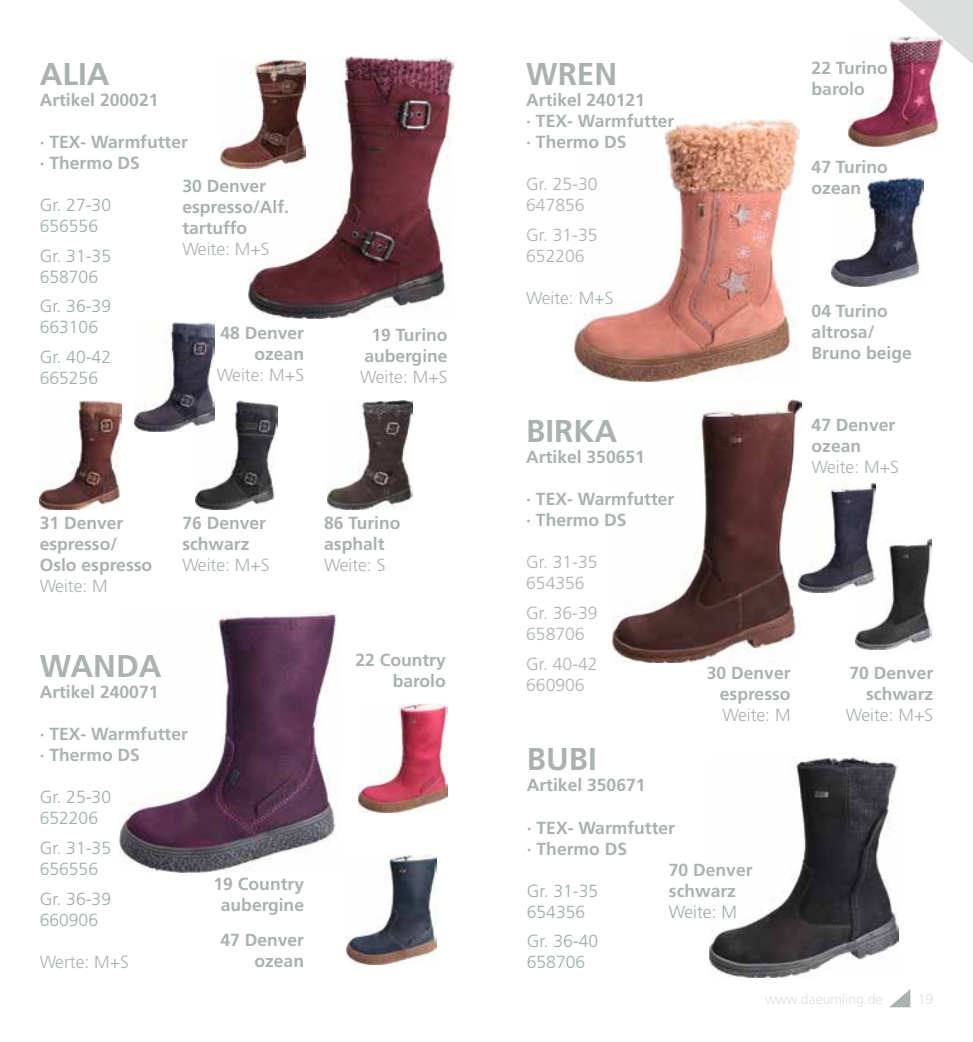
<style>
.page{position:relative;width:973px;height:1042px;background:#fff}
.page>*{position:absolute;margin:0;border:0;box-sizing:border-box;transform-origin:0 0}
.t1{font:31.5px "Frutiger LT 65 Bd";color:#aab2ae}
.t2{font:31.5px "Frutiger LT 65 Bd";color:#aab3ae}
.t3{font:17.5px/21px "Frutiger LT 65 Bd";color:#aab2ae}
.t4{font:17.5px/21px "Frutiger LT 45 Lt";color:#aab2ae}
.t5{font:17.5px/21px "Frutiger LT 45 Lt";color:#9daca6}
.t6{font:17.5px/21px "Frutiger LT 65 Bd";color:#aab3ae}
.t7{font:17.5px/21px "Frutiger LT 65 Bd";color:#aab4af}
.t8{font:17.5px "Frutiger LT 45 Lt";color:#aab3ae}
.t9{font:14px "Frutiger LT 45 Lt";color:#dcdedd}
</style>
<div class="page">
<img style="left:248px;top:56px;width:205px;height:262px">
<img style="left:120px;top:611px;width:219px;height:262px">
<svg style="left:898px;top:0;width:74px;height:63px"></svg>
<svg style="left:890px;top:989px;width:20px;height:18px"></svg>
<img style="left:39px;top:401px;width:83px;height:109px">
<img style="left:195px;top:400px;width:82px;height:109px">
<img style="left:327px;top:400px;width:85px;height:110px">
<img style="left:220px;top:59px;width:85px;height:109px">
<img style="left:358px;top:704px;width:89px;height:109px">
<img style="left:346px;top:855px;width:90px;height:109px">
<img style="left:574px;top:120px;width:225px;height:262px">
<img style="left:848px;top:37px;width:94px;height:109px">
<img style="left:831px;top:177px;width:91px;height:109px">
<img style="left:709px;top:757px;width:189px;height:220px">
<img style="left:612px;top:400px;width:189px;height:262px">
<img style="left:855px;top:540px;width:76px;height:109px">
<img style="left:798px;top:483px;width:77px;height:109px">
<img style="left:134px;top:322px;width:81px;height:109px">
<h1 class="t1" style="left:40px;top:55px;width:71px">ALIA</h1>
<p class="t3" style="left:40px;top:89px;width:120px">Artikel 200021</p>
<p class="t3" style="left:40px;top:131px;width:150px">· TEX- Warmfutter · Thermo DS</p>
<p class="t5" style="left:40px;top:194px;width:73px">Gr. 27-30<br>656556</p>
<p class="t5" style="left:40px;top:245px;width:73px">Gr. 31-35<br>658706</p>
<p class="t5" style="left:40px;top:296px;width:73px">Gr. 36-39<br>663106</p>
<p class="t5" style="left:40px;top:347px;width:73px">Gr. 40-42<br>665256</p>
<p class="t3" style="left:182px;top:175px;width:108px">30 Denver espresso/Alf. tartuffo</p>
<p class="t4" style="left:182px;top:239px;width:89px">Weite: M+S</p>
<p class="t3" style="left:220px;top:322px;width:85px;text-align:right">48 Denver ozean</p>
<p class="t4" style="left:217px;top:364px;width:89px">Weite: M+S</p>
<p class="t3" style="left:364px;top:324px;width:85px;text-align:center">19 Turino aubergine</p>
<p class="t4" style="left:360px;top:367px;width:89px">Weite: M+S</p>
<p class="t3" style="left:40px;top:512px;width:114px">31 Denver espresso/<br>Oslo espresso</p>
<p class="t4" style="left:40px;top:576px;width:70px">Weite: M</p>
<p class="t3" style="left:182px;top:512px;width:85px">76 Denver schwarz</p>
<p class="t4" style="left:182px;top:555px;width:89px">Weite: M+S</p>
<p class="t3" style="left:324px;top:512px;width:78px">86 Turino asphalt</p>
<p class="t4" style="left:324px;top:555px;width:63px">Weite: S</p>
<h1 class="t2" style="left:40px;top:647px;width:123px">WANDA</h1>
<p class="t6" style="left:40px;top:681px;width:120px">Artikel 240071</p>
<p class="t6" style="left:40px;top:723px;width:150px">· TEX- Warmfutter · Thermo DS</p>
<p class="t5" style="left:40px;top:787px;width:73px">Gr. 25-30<br>652206</p>
<p class="t5" style="left:40px;top:837px;width:73px">Gr. 31-35<br>656556</p>
<p class="t5" style="left:40px;top:888px;width:73px">Gr. 36-39<br>660906</p>
<p class="t8" style="left:40px;top:951px;width:91px">Werte: M+S</p>
<p class="t3" style="left:213px;top:874px;width:92px;text-align:center">19 Country aubergine</p>
<p class="t3" style="left:220px;top:929px;width:85px;text-align:right">47 Denver ozean</p>
<p class="t3" style="left:355px;top:649px;width:92px;text-align:right">22 Country barolo</p>
<h1 class="t1" style="left:526px;top:55px;width:93px">WREN</h1>
<p class="t3" style="left:526px;top:89px;width:150px">Artikel 240121<br>· TEX- Warmfutter · Thermo DS</p>
<p class="t4" style="left:526px;top:173px;width:73px">Gr. 25-30<br>647856</p>
<p class="t4" style="left:526px;top:224px;width:73px">Gr. 31-35<br>652206</p>
<p class="t4" style="left:526px;top:287px;width:89px">Weite: M+S</p>
<p class="t3" style="left:811px;top:57px;width:78px">22 Turino barolo</p>
<p class="t3" style="left:811px;top:156px;width:78px">47 Turino ozean</p>
<p class="t3" style="left:811px;top:300px;width:102px">04 Turino altrosa/<br>Bruno beige</p>
<p class="t3" style="left:811px;top:414px;width:85px">47 Denver ozean</p>
<p class="t4" style="left:811px;top:456px;width:89px">Weite: M+S</p>
<h1 class="t1" style="left:526px;top:412px;width:93px">BIRKA</h1>
<p class="t3" style="left:526px;top:446px;width:120px">Artikel 350651</p>
<p class="t3" style="left:526px;top:488px;width:150px">· TEX- Warmfutter · Thermo DS</p>
<p class="t4" style="left:526px;top:552px;width:73px">Gr. 31-35<br>654356</p>
<p class="t4" style="left:526px;top:602px;width:73px">Gr. 36-39<br>658706</p>
<p class="t4" style="left:526px;top:653px;width:73px">Gr. 40-42<br>660906</p>
<p class="t3" style="left:849px;top:662px;width:85px;text-align:right">70 Denver schwarz</p>
<p class="t4" style="left:845px;top:704px;width:89px">Weite: M+S</p>
<p class="t3" style="left:706px;top:662px;width:85px;text-align:right">30 Denver espresso</p>
<p class="t4" style="left:722px;top:704px;width:70px">Weite: M</p>
<h1 class="t1" style="left:526px;top:741px;width:71px">BUBI</h1>
<p class="t3" style="left:526px;top:775px;width:120px">Artikel 350671</p>
<p class="t3" style="left:526px;top:817px;width:150px">· TEX- Warmfutter · Thermo DS</p>
<p class="t5" style="left:526px;top:880px;width:73px">Gr. 31-35<br>654356</p>
<p class="t5" style="left:526px;top:931px;width:73px">Gr. 36-40<br>658706</p>
<p class="t7" style="left:668px;top:860px;width:85px">70 Denver schwarz</p>
<p class="t5" style="left:668px;top:902px;width:70px">Weite: M</p>
<p class="t9" style="left:765px;top:991px;width:119px">www.daeumling.de</p>
<p class="t9" style="left:917px;top:991px;width:17px">19</p>
</div>
